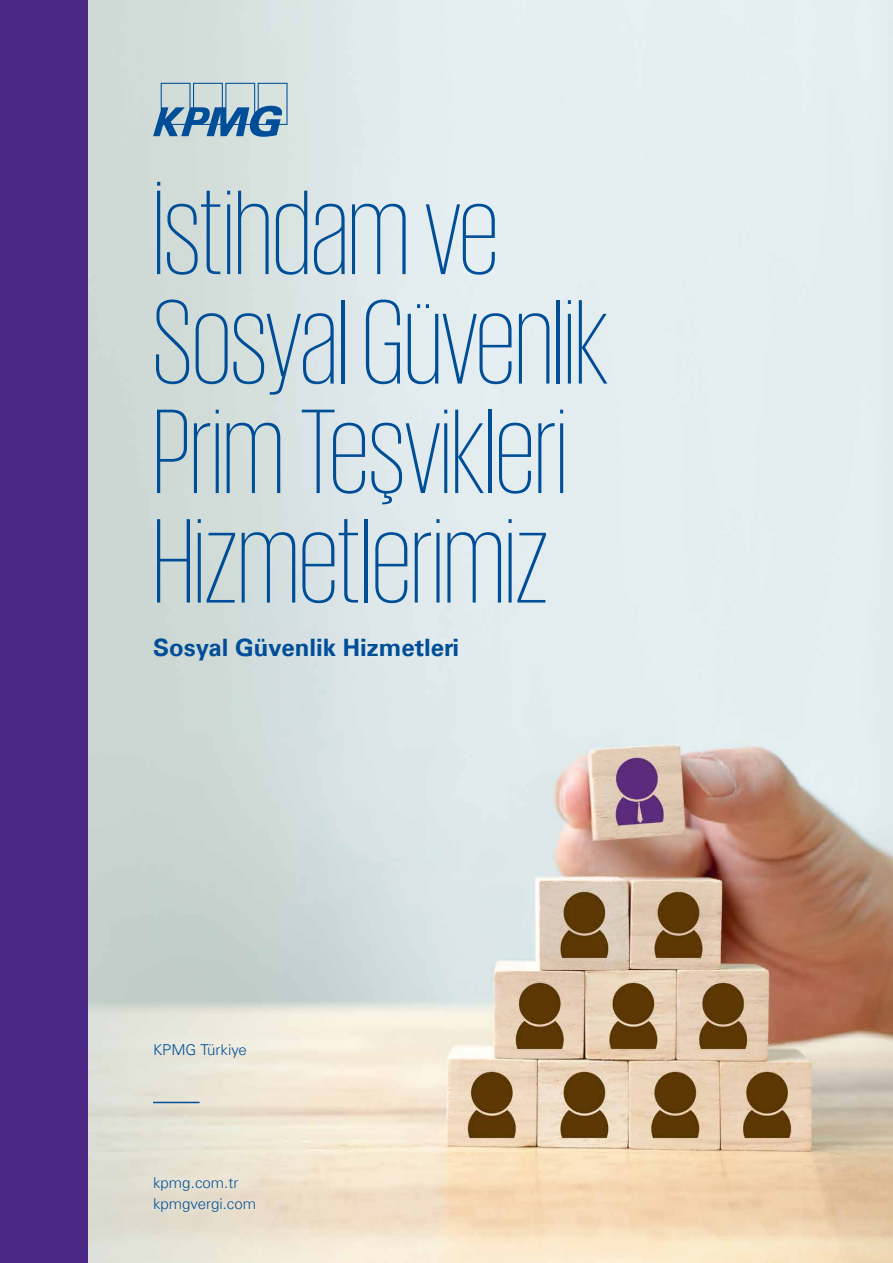
<style>
.page{position:relative;width:893px;height:1263px;background:#fff}
.page>*{position:absolute;margin:0;border:0;box-sizing:border-box;transform-origin:0 0}
.t1{font:200 123px/109.5px "KPMG";color:#004e98}
.t2{font:700 24px "Universfor KPMG";color:#004e98}
.t3{font:300 15px/21px "Universfor KPMG";color:#004e98}
</style>
<div class="page">
<img style="left:87px;top:0;width:806px;height:1263px">
<svg style="left:153px;top:83px;width:135px;height:54px;background:#8aacc3"></svg>
<hr style="left:153px;top:1102px;width:47px;height:1px;background:#004e98">
<div style="left:0;top:0;width:87px;height:1263px;background:#4b2884"></div>
<p class="t1" style="left:153px;top:175px;width:456px">İstihdam ve<br>Sosyal Güvenlik<br>Prim Teşvikleri<br>Hizmetlerimiz</p>
<p class="t2" style="left:153px;top:633px;width:308px">Sosyal Güvenlik Hizmetleri</p>
<p class="t3" style="left:153px;top:1039px;width:95px">KPMG Türkiye</p>
<p class="t3" style="left:153px;top:1172px;width:105px">kpmg.com.tr kpmgvergi.com</p>
</div>
